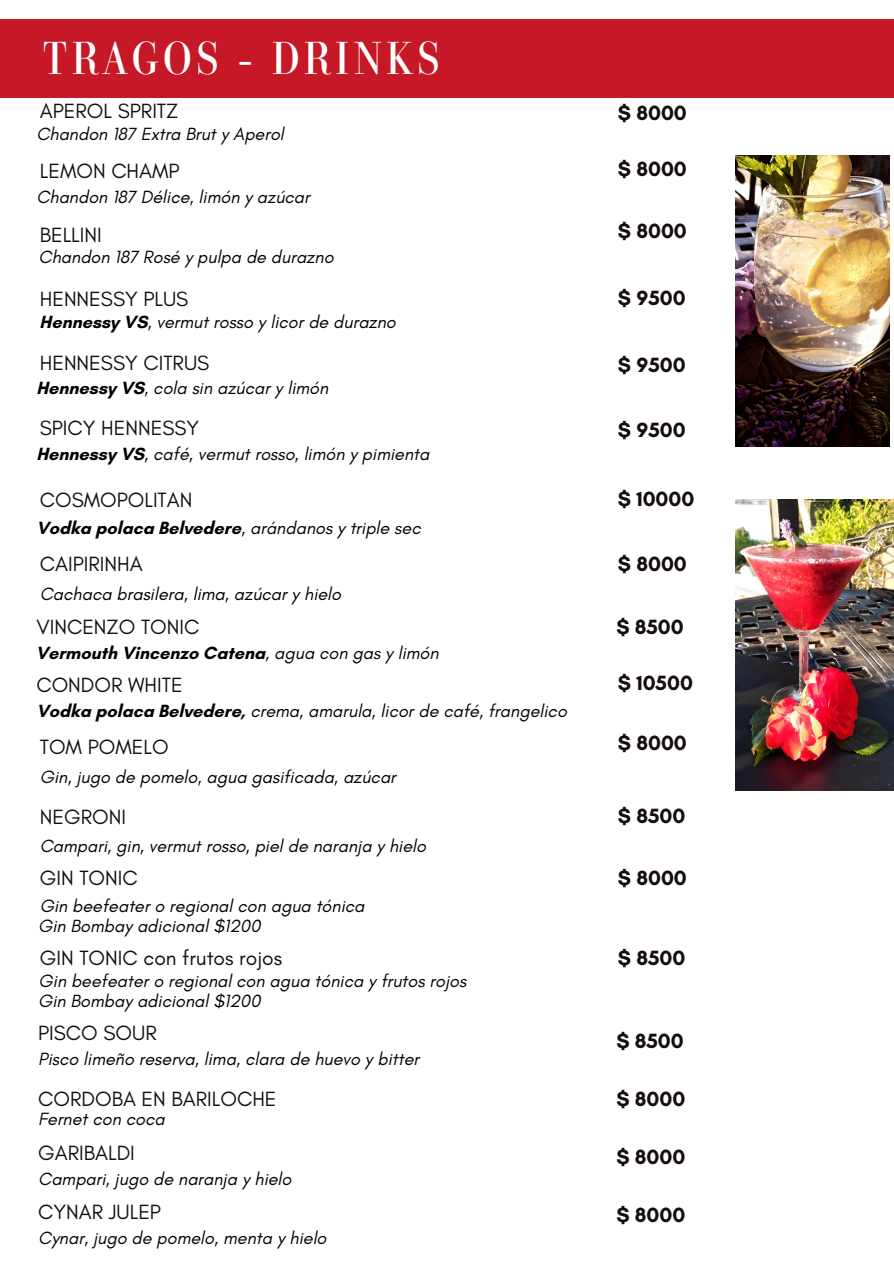
<style>
.page{position:relative;width:894px;height:1264px;background:#fff}
.page>*{position:absolute;margin:0;border:0;box-sizing:border-box;transform-origin:0 0}
.t1{font:44.55px "Parmigiano Headline HL";letter-spacing:.085em;color:#fff}
.t2{font:21px "Glacial Indifference";color:#150e0c}
.t3{font:700 21px "Glacial Indifference";color:#150e0c}
.t4{font:italic 18px "Glacial Indifference";color:#000}
.t5{font:700 18px "Glacial Indifference";color:#000}
.s1{font-weight:700;font-style:normal}
.s2{font-weight:400;font-style:italic}
</style>
<div class="page">
<div style="left:0;top:19px;width:893px;height:78px;background:#c71827"></div>
<img style="left:735px;top:500px;width:158px;height:290px">
<img style="left:735px;top:156px;width:154px;height:290px">
<h1 class="t1" style="left:43px;top:30px;width:399px">TRAGOS - DRINKS</h1>
<h2 class="t2" style="left:40px;top:98px;width:140px">APEROL SPRITZ</h2>
<p class="t4" style="left:36px;top:123px;width:249px">Chandon 187 Extra Brut y Aperol</p>
<p class="t2" style="left:40px;top:158px;width:141px">LEMON CHAMP</p>
<h2 class="t4" style="left:36px;top:186px;width:275px">Chandon 187 Délice, limón y azúcar</h2>
<h2 class="t2" style="left:40px;top:222px;width:63px">BELLINI</h2>
<h3 class="t4" style="left:39px;top:246px;width:296px">Chandon 187 Rosé y pulpa de durazno</h3>
<h2 class="t2" style="left:40px;top:286px;width:150px">HENNESSY PLUS</h2>
<p class="t4" style="left:40px;top:311px;width:357px"><span class="s1">Hennessy VS</span>, vermut rosso y licor de durazno</p>
<p class="t3" style="left:617px;top:100px;width:70px">$ 8000</p>
<p class="t3" style="left:617px;top:156px;width:70px">$ 8000</p>
<h2 class="t3" style="left:617px;top:218px;width:70px">$ 8000</h2>
<h2 class="t3" style="left:617px;top:285px;width:69px">$ 9500</h2>
<p class="t2" style="left:40px;top:350px;width:171px">HENNESSY CITRUS</p>
<h3 class="t3" style="left:617px;top:352px;width:69px">$ 9500</h3>
<p class="t4" style="left:36px;top:376px;width:293px"><span class="s1">Hennessy VS</span>, cola sin azúcar y limón</p>
<h3 class="t2" style="left:40px;top:415px;width:161px">SPICY HENNESSY</h3>
<h3 class="t3" style="left:617px;top:417px;width:69px">$ 9500</h3>
<h4 class="t4" style="left:36px;top:442px;width:394px"><span class="s1">Hennessy VS</span>, café, vermut rosso, limón y pimienta</h4>
<h3 class="t2" style="left:40px;top:486px;width:154px">COSMOPOLITAN</h3>
<p class="t5" style="left:36px;top:516px;width:385px">Vodka polaca Belvedere<span class="s2">, arándanos y triple sec</span></p>
<p class="t2" style="left:40px;top:551px;width:104px">CAIPIRINHA</p>
<p class="t4" style="left:40px;top:583px;width:303px">Cachaca brasilera, lima, azúcar y hielo</p>
<h3 class="t2" style="left:36px;top:614px;width:164px">VINCENZO TONIC</h3>
<p class="t5" style="left:36px;top:642px;width:404px">Vermouth Vincenzo Catena<span class="s2">, agua con gas y limón</span></p>
<p class="t3" style="left:617px;top:485px;width:78px">$ 10000</p>
<h2 class="t3" style="left:617px;top:551px;width:70px">$ 8000</h2>
<h2 class="t3" style="left:616px;top:614px;width:69px">$ 8500</h2>
<h3 class="t2" style="left:36px;top:672px;width:148px">CONDOR WHITE</h3>
<h3 class="t3" style="left:617px;top:670px;width:76px">$ 10500</h3>
<h3 class="t4" style="left:36px;top:700px;width:531px"><span class="s1">Vodka polaca Belvedere,</span> crema, amarula, licor de café, frangelico</h3>
<p class="t2" style="left:40px;top:734px;width:130px">TOM POMELO</p>
<h2 class="t3" style="left:617px;top:730px;width:70px">$ 8000</h2>
<h2 class="t4" style="left:40px;top:766px;width:357px">Gin, jugo de pomelo, agua gasificada, azúcar</h2>
<p class="t2" style="left:40px;top:804px;width:88px">NEGRONI</p>
<p class="t4" style="left:40px;top:834px;width:387px">Campari, gin, vermut rosso, piel de naranja y hielo</p>
<p class="t2" style="left:40px;top:864px;width:99px">GIN TONIC</p>
<h3 class="t4" style="left:40px;top:894px;width:326px">Gin beefeater o regional con agua tónica</h3>
<h2 class="t4" style="left:38px;top:915px;width:224px">Gin Bombay adicional $1200</h2>
<p class="t4" style="left:39px;top:969px;width:429px">Gin beefeater o regional con agua tónica y frutos rojos</p>
<h3 class="t4" style="left:38px;top:989px;width:224px">Gin Bombay adicional $1200</h3>
<h2 class="t2" style="left:40px;top:945px;width:244px">GIN TONIC con frutos rojos</h2>
<h3 class="t3" style="left:617px;top:803px;width:69px">$ 8500</h3>
<p class="t3" style="left:617px;top:864px;width:70px">$ 8000</p>
<h2 class="t3" style="left:617px;top:945px;width:69px">$ 8500</h2>
<h3 class="t2" style="left:38px;top:1020px;width:120px">PISCO SOUR</h3>
<h3 class="t3" style="left:616px;top:1027px;width:69px">$ 8500</h3>
<h2 class="t4" style="left:38px;top:1047px;width:382px">Pisco limeño reserva, lima, clara de huevo y bitter</h2>
<h3 class="t2" style="left:38px;top:1085px;width:240px">CORDOBA EN BARILOCHE</h3>
<h3 class="t3" style="left:616px;top:1085px;width:70px">$ 8000</h3>
<h3 class="t4" style="left:38px;top:1107px;width:128px">Fernet con coca</h3>
<p class="t2" style="left:38px;top:1140px;width:98px">GARIBALDI</p>
<p class="t4" style="left:38px;top:1168px;width:255px">Campari, jugo de naranja y hielo</p>
<h2 class="t2" style="left:38px;top:1199px;width:124px">CYNAR JULEP</h2>
<h2 class="t4" style="left:38px;top:1226px;width:290px">Cynar, jugo de pomelo, menta y hielo</h2>
<p class="t3" style="left:616px;top:1143px;width:70px">$ 8000</p>
<h2 class="t3" style="left:616px;top:1201px;width:70px">$ 8000</h2>
</div>
